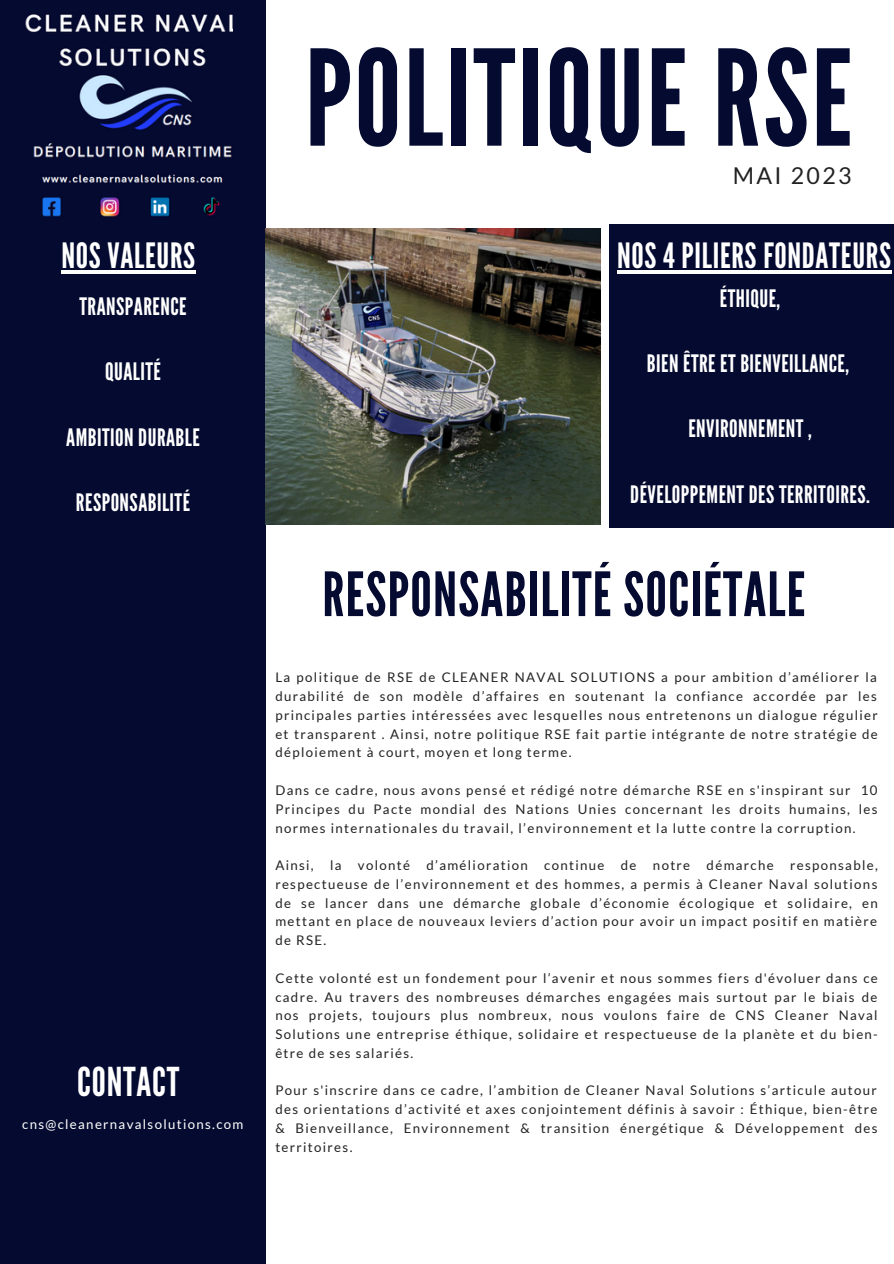
<style>
.page{position:relative;width:894px;height:1264px;background:#fff}
.page>*{position:absolute;margin:0;border:0;box-sizing:border-box;transform-origin:0 0}
.t1{font:132.45px "League Gothic";letter-spacing:.02em;color:#050b30}
.t2{font:60.9px "League Gothic";letter-spacing:.02em;color:#050b30}
.t3{font:39.75px "League Gothic";letter-spacing:.02em;color:#fff}
.t4{font:34.8px "League Gothic";letter-spacing:.02em;color:#fff}
.t5{font:24px "League Gothic";letter-spacing:.02em;color:#fff}
.t6{font:23.25px "Lato";letter-spacing:.1em;color:#222}
.t7{font:13.2px/18.8px "Lato";letter-spacing:.1em;color:#222;text-align:justify}
.t8{font:13.2px "Lato";letter-spacing:.1em;color:#fff}
</style>
<div class="page">
<div style="left:0;top:0;width:265px;height:1263px;background:#050b30"></div>
<div style="left:609px;top:225px;width:284px;height:303px;background:#050b30"></div>
<img style="left:266px;top:228px;width:334px;height:296px">
<img style="left:25px;top:13px;width:208px;height:204px">
<hr style="left:61px;top:271px;width:135px;height:3px;background:#fff">
<hr style="left:617px;top:271px;width:274px;height:3px;background:#fff">
<p class="t4" style="left:61px;top:236px;width:135px">NOS VALEURS</p>
<p class="t5" style="left:79px;top:292px;width:108px">TRANSPARENCE</p>
<p class="t5" style="left:105px;top:358px;width:57px">QUALITÉ</p>
<p class="t5" style="left:66px;top:423px;width:135px">AMBITION DURABLE</p>
<p class="t5" style="left:76px;top:488px;width:115px">RESPONSABILITÉ</p>
<p class="t3" style="left:77px;top:1058px;width:103px">CONTACT</p>
<p class="t8" style="left:22px;top:1115px;width:223px">cns@cleanernavalsolutions.com</p>
<p class="t1" style="left:305px;top:22px;width:548px">POLITIQUE RSE</p>
<p class="t6" style="left:732px;top:161px;width:120px">MAI 2023</p>
<p class="t4" style="left:617px;top:236px;width:275px">NOS 4 PILIERS FONDATEURS</p>
<p class="t5" style="left:719px;top:284px;width:62px">ÉTHIQUE,</p>
<p class="t5" style="left:646px;top:349px;width:204px">BIEN ÊTRE ET BIENVEILLANCE,</p>
<p class="t5" style="left:688px;top:415px;width:125px">ENVIRONNEMENT ,</p>
<p class="t5" style="left:630px;top:480px;width:241px">DÉVELOPPEMENT DES TERRITOIRES.</p>
<p class="t2" style="left:322px;top:559px;width:484px">RESPONSABILITÉ SOCIÉTALE</p>
<p class="t7" style="left:275px;top:667px;width:604px">La politique de RSE de CLEANER NAVAL SOLUTIONS a pour ambition d’améliorer la durabilité de son modèle d’affaires en soutenant la confiance accordée par les principales parties intéressées avec lesquelles nous entretenons un dialogue régulier et transparent . Ainsi, notre politique RSE fait partie intégrante de notre stratégie de déploiement à court, moyen et long terme.</p>
<p class="t7" style="left:275px;top:780px;width:603px">Dans ce cadre, nous avons pensé et rédigé notre démarche RSE en s'inspirant sur 10<br>Principes du Pacte mondial des Nations Unies concernant les droits humains, les normes internationales du travail, l’environnement et la lutte contre la corruption.</p>
<p class="t7" style="left:275px;top:855px;width:604px">Ainsi, la volonté d’amélioration continue de notre démarche responsable, respectueuse de l’environnement et des hommes, a permis à Cleaner Naval solutions de se lancer dans une démarche globale d’économie écologique et solidaire, en mettant en place de nouveaux leviers d’action pour avoir un impact positif en matière de RSE.</p>
<p class="t7" style="left:275px;top:968px;width:604px">Cette volonté est un fondement pour l’avenir et nous sommes fiers d'évoluer dans ce cadre. Au travers des nombreuses démarches engagées mais surtout par le biais de nos projets, toujours plus nombreux, nous voulons faire de CNS Cleaner Naval Solutions une entreprise éthique, solidaire et respectueuse de la planète et du bien&shy;être de ses salariés.</p>
<p class="t7" style="left:275px;top:1080px;width:603px">Pour s'inscrire dans ce cadre, l’ambition de Cleaner Naval Solutions s’articule autour des orientations d’activité et axes conjointement définis à savoir : Éthique, bien-être &amp; Bienveillance, Environnement &amp; transition énergétique &amp; Développement des territoires.</p>
</div>
